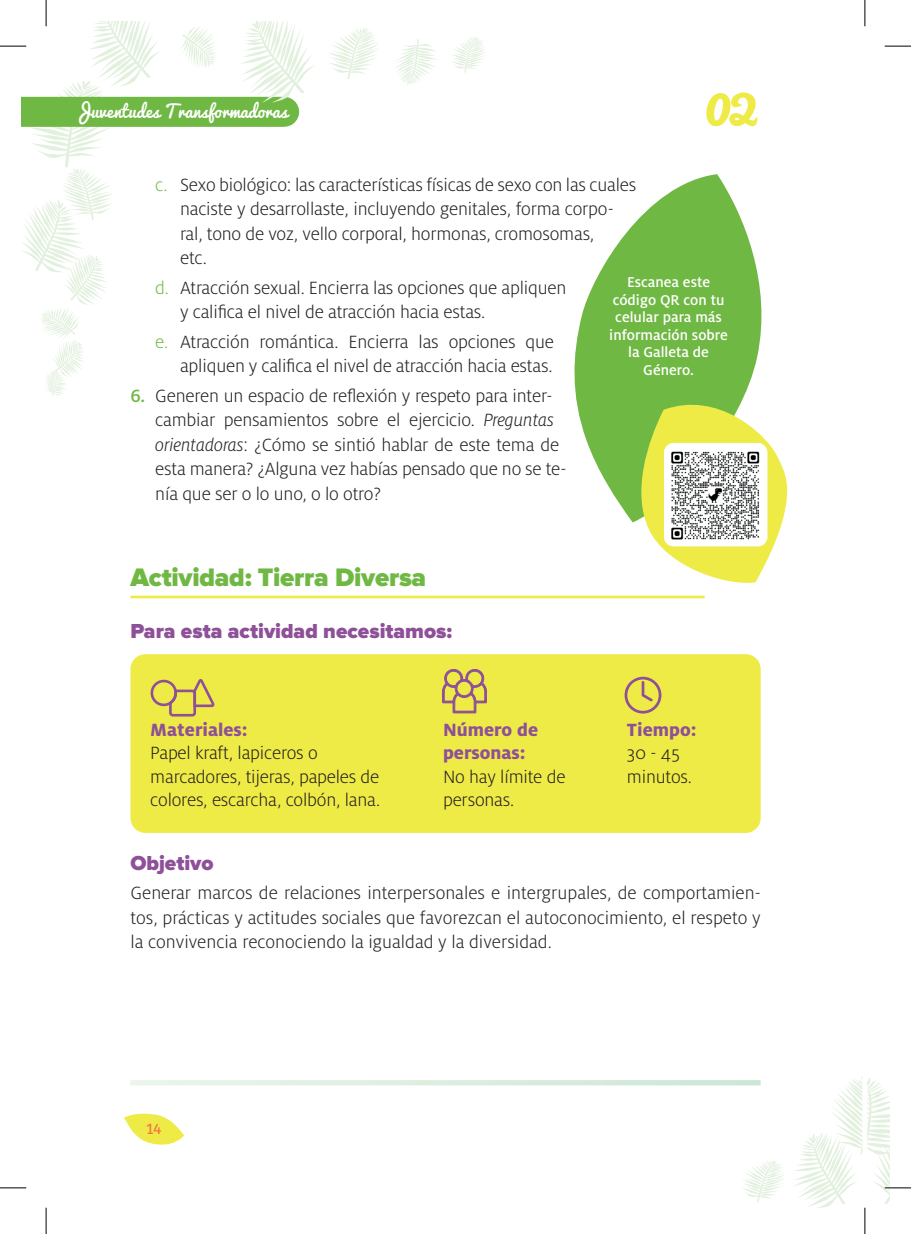
<style>
.page{position:relative;width:911px;height:1234px;background:#fff}
.page>*{position:absolute;margin:0;border:0;box-sizing:border-box;transform-origin:0 0}
.t1{font:64.05px "Pacifico";color:#efeb46}
.t2{font:900 26.25px "Proxima Nova";letter-spacing:-.01em;color:#70b844}
.t3{font:900 21px "Proxima Nova";color:#8e5098}
.t4{font:300 19.6px/24.5px "Milo OT";letter-spacing:-.01em;color:#231f20}
.t5{font:800 19.6px/23.4px "Milo OT";color:#8e5098}
.t6{font:17.5px "Pacifico";color:#fff}
.t7{font:500 15.75px/17.5px "Milo OT";color:#fff;text-align:center}
.t8{font:15.75px "Bree";color:#f37545}
.s1{color:#70b844}
.s2{font-weight:500;color:#70b844}
.s3{font-style:italic}
</style>
<div class="page">
<hr style="left:130px;top:595px;width:574px;height:3px;background:#efeb46">
<div style="left:130px;top:654px;width:630px;height:178px;background:#efeb46;border-radius:15px"></div>
<div style="left:151px;top:679px;width:26px;height:27px;border:3px solid #8e5098;border-radius:50%"></div>
<svg style="left:168px;top:679px;width:47px;height:38px"></svg>
<svg style="left:442px;top:669px;width:45px;height:44px"></svg>
<svg style="left:624px;top:676px;width:37px;height:37px"></svg>
<svg style="left:574px;top:174px;width:188px;height:346px;fill:#70b844"></svg>
<svg style="left:631px;top:390px;width:157px;height:193px"></svg>
<div style="left:664px;top:443px;width:103px;height:103px;background:#fff;border-radius:10px"></div>
<img style="left:671px;top:451px;width:89px;height:89px">
<svg style="left:124px;top:1113px;width:60px;height:32px"></svg>
<div style="left:21px;top:97px;width:263px;height:30px;background:#70b844"></div>
<svg style="left:130px;top:1080px;width:630px;height:5px;background:#dceedf"></svg>
<svg style="left:240px;top:21px;width:74px;height:82px"></svg>
<svg style="left:329px;top:28px;width:49px;height:51px"></svg>
<svg style="left:452px;top:37px;width:33px;height:36px"></svg>
<svg style="left:397px;top:39px;width:40px;height:46px"></svg>
<svg style="left:181px;top:27px;width:35px;height:40px"></svg>
<svg style="left:743px;top:1160px;width:41px;height:42px"></svg>
<svg style="left:884px;top:46px;width:27px;height:1px"></svg>
<svg style="left:0;top:1187px;width:26px;height:1px"></svg>
<svg style="left:0;top:0;width:161px;height:396px"></svg>
<svg style="left:46px;top:1207px;width:1px;height:26px"></svg>
<svg style="left:864px;top:0;width:1px;height:26px"></svg>
<svg style="left:794px;top:1076px;width:117px;height:157px"></svg>
<p class="t6" style="left:74px;top:102px;width:215px">Juventudes Transformadoras</p>
<h1 class="t1" style="left:705px;top:67px;width:54px">02</h1>
<p class="t4" style="left:180px;top:173px;width:458px;text-indent:-25px"><span class="s1">c.</span> Sexo biológico: las características físicas de sexo con las cuales naciste y desarrollaste, incluyendo genitales, forma corpo&shy;ral, tono de voz, vello corporal, hormonas, cromosomas,<br>etc.</p>
<p class="t4" style="left:180px;top:276px;width:388px;text-indent:-25px"><span class="s1">d.</span> Atracción sexual. Encierra las opciones que apliquen y califica el nivel de atracción hacia estas.</p>
<p class="t4" style="left:155px;top:329px;width:400px;text-align:right"><span class="s1">e.</span> Atracción romántica. Encierra las opciones que apliquen y califica el nivel de atracción hacia estas.</p>
<p class="t4" style="left:155px;top:383px;width:412px;text-indent:-25px"><span class="s2">6.</span> Generen un espacio de reflexión y respeto para inter&shy;cambiar pensamientos sobre el ejercicio. <span class="s3">Preguntas orientadoras</span>: ¿Cómo se sintió hablar de este tema de esta manera? ¿Alguna vez habías pensado que no se te&shy;nía que ser o lo uno, o lo otro?</p>
<p class="t7" style="left:609px;top:273px;width:120px">Escanea este código QR con tu celular para más información sobre la Galleta de<br>Género.</p>
<h2 class="t2" style="left:130px;top:561px;width:297px">Actividad: Tierra Diversa</h2>
<p class="t3" style="left:130px;top:618px;width:323px">Para esta actividad necesitamos:</p>
<p class="t5" style="left:150px;top:717px;width:99px">Materiales:</p>
<p class="t4" style="left:150px;top:741px;width:231px;line-height:23.4px">Papel kraft, lapiceros o marcadores, tijeras, papeles de colores, escarcha, colbón, lana.</p>
<p class="t5" style="left:443px;top:717px;width:97px">Número de personas:</p>
<p class="t4" style="left:443px;top:765px;width:124px;line-height:23.4px">No hay límite de personas.</p>
<p class="t5" style="left:627px;top:717px;width:71px">Tiempo:</p>
<p class="t4" style="left:627px;top:741px;width:66px;line-height:23.4px">30 - 45 minutos.</p>
<p class="t3" style="left:130px;top:850px;width:85px">Objetivo</p>
<p class="t4" style="left:130px;top:881px;width:632px;text-align:justify">Generar marcos de relaciones interpersonales e intergrupales, de comportamien&shy;tos, prácticas y actitudes sociales que favorezcan el autoconocimiento, el respeto y la convivencia reconociendo la igualdad y la diversidad.</p>
<p class="t8" style="left:147px;top:1116px;width:16px">14</p>
</div>
